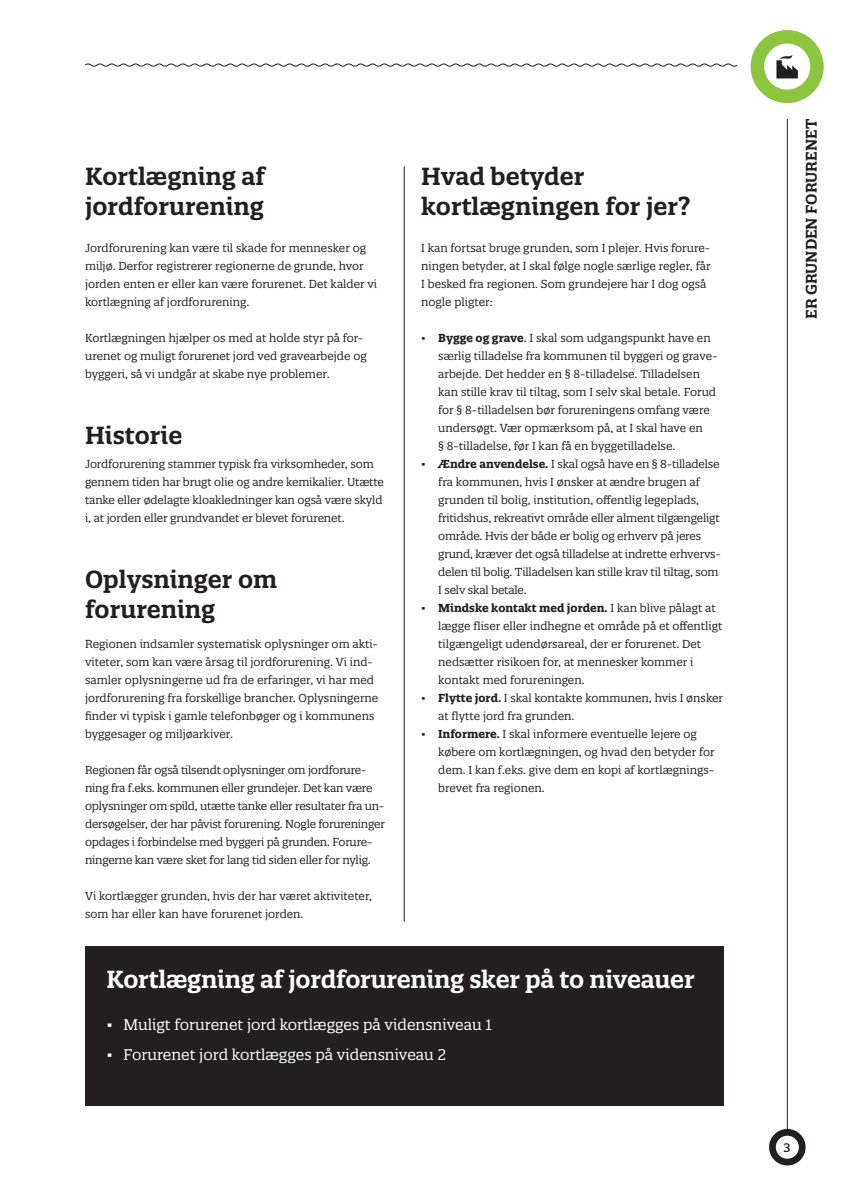
<style>
.page{position:relative;width:851px;height:1191px;background:#fff}
.page>*{position:absolute;margin:0;border:0;box-sizing:border-box;transform-origin:0 0}
.Brødtekst{font:600 24px/30px "Quatro Slab";color:#231f20}
.Brødtekst-2{font:600 24px "Quatro Slab";letter-spacing:-.01em;color:#fff}
.Brødtekst-3{font:15px "Quatro Slab";color:#fff}
.t1{font:600 15px "Quatro Slab";color:#231f20}
.t2{font:500 12px "Quatro Slab";color:#231f20}
.Brødtekst-4{font:11.25px/18px "Quatro Slab";color:#231f20}
.Brødtekst-5{font:11.25px/18px "Quatro Slab";letter-spacing:-.02em;color:#231f20}
.s1{font-weight:700}
</style>
<div class="page">
<svg style="left:84px;top:63px;width:654px;height:4px"></svg>
<hr style="left:787px;top:119px;width:1px;height:1010px;background:#231f20">
<div style="left:769px;top:1129px;width:36px;height:36px;border:7px solid #231f20;border-radius:50%"></div>
<svg style="left:757px;top:37px;width:59px;height:59px"></svg>
<svg style="left:776px;top:55px;width:21px;height:23px"></svg>
<div style="left:750px;top:30px;width:73px;height:73px;border:14px solid #8bc63e;border-radius:50%"></div>
<div style="left:85px;top:946px;width:638px;height:160px;background:#231f20"></div>
<hr style="left:404px;top:166px;width:1px;height:755px;background:#231f20">
<p class="Brødtekst" style="left:85px;top:161px;width:181px">Kortlægning af jordforurening</p>
<p class="Brødtekst-4" style="left:85px;top:239px;width:293px">Jordforurening kan være til skade for mennesker og miljø. Derfor registrerer regionerne de grunde, hvor jorden enten er eller kan være forurenet. Det kalder vi kortlægning af jordforurening.</p>
<p class="Brødtekst-4" style="left:85px;top:329px;width:283px">Kortlægningen hjælper os med at holde styr på for&shy;urenet og muligt forurenet jord ved gravearbejde og byggeri, så vi undgår at skabe nye problemer.</p>
<p class="Brødtekst" style="left:85px;top:420px;width:99px">Historie</p>
<p class="Brødtekst-4" style="left:85px;top:455px;width:300px">Jordforurening stammer typisk fra virksomheder, som gennem tiden har brugt olie og andre kemikalier. Utætte tanke eller ødelagte kloakledninger kan også være skyld i, at jorden eller grundvandet er blevet forurenet.</p>
<p class="Brødtekst" style="left:85px;top:564px;width:193px">Oplysninger om</p>
<p class="Brødtekst" style="left:85px;top:594px;width:132px">forurening</p>
<p class="Brødtekst-4" style="left:85px;top:635px;width:295px">Regionen indsamler systematisk oplysninger om akti&shy;viteter, som kan være årsag til jordforurening. Vi ind&shy;samler oplysningerne ud fra de erfaringer, vi har med jordforurening fra forskellige brancher. Oplysningerne finder vi typisk i gamle telefonbøger og i kommunens byggesager og miljøarkiver.</p>
<p class="Brødtekst-5" style="left:85px;top:761px;width:301px">Regionen får også tilsendt oplysninger om jordforure&shy;ning fra f.eks. kommunen eller grundejer. Det kan være oplysninger om spild, utætte tanke eller resultater fra un&shy;dersøgelser, der har påvist forurening. Nogle forureninger opdages i forbindelse med byggeri på grunden. Forure&shy;ningerne kan være sket for lang tid siden eller for nylig.</p>
<p class="Brødtekst-4" style="left:85px;top:887px;width:288px">Vi kortlægger grunden, hvis der har været aktiviteter, som har eller kan have forurenet jorden.</p>
<p class="Brødtekst" style="left:421px;top:161px;width:271px">Hvad betyder kortlægningen for jer?</p>
<p class="Brødtekst-4" style="left:421px;top:239px;width:291px">I kan fortsat bruge grunden, som I plejer. Hvis forure&shy;ningen betyder, at I skal følge nogle særlige regler, får I besked fra regionen. Som grundejere har I dog også nogle pligter:</p>
<p class="Brødtekst-4" style="left:438px;top:329px;width:281px;text-indent:-17px"><span class="s1">• Bygge og grave</span>. I skal som udgangspunkt have en særlig tilladelse fra kommunen til byggeri og grave&shy;arbejde. Det hedder en § 8-tilladelse. Tilladelsen kan stille krav til tiltag, som I selv skal betale. Forud for § 8-tilladelsen bør forureningens omfang være undersøgt. Vær opmærksom på, at I skal have en<br>§ 8-tilladelse, før I kan få en byggetilladelse.</p>
<p class="Brødtekst-4" style="left:438px;top:455px;width:284px;text-indent:-17px"><span class="s1">• Ændre anvendelse.</span> I skal også have en § 8-tilladelse fra kommunen, hvis I ønsker at ændre brugen af grunden til bolig, institution, offentlig legeplads, fritidshus, rekreativt område eller alment tilgængeligt område. Hvis der både er bolig og erhverv på jeres grund, kræver det også tilladelse at indrette erhvervs&shy;delen til bolig. Tilladelsen kan stille krav til tiltag, som I selv skal betale.</p>
<p class="Brødtekst-4" style="left:438px;top:599px;width:285px;text-indent:-17px"><span class="s1">• Mindske kontakt med jorden.</span> I kan blive pålagt at lægge fliser eller indhegne et område på et offentligt tilgængeligt udendørsareal, der er forurenet. Det nedsætter risikoen for, at mennesker kommer i kontakt med forureningen.</p>
<p class="Brødtekst-4" style="left:438px;top:689px;width:286px;text-indent:-17px"><span class="s1">• Flytte jord.</span> I skal kontakte kommunen, hvis I ønsker at flytte jord fra grunden.</p>
<p class="Brødtekst-4" style="left:438px;top:725px;width:278px;text-indent:-17px"><span class="s1">• Informere.</span> I skal informere eventuelle lejere og købere om kortlægningen, og hvad den betyder for dem. I kan f.eks. give dem en kopi af kortlægnings&shy;brevet fra regionen.</p>
<p class="Brødtekst-2" style="left:106px;top:964px;width:589px">Kortlægning af jordforurening sker på to niveauer</p>
<p class="Brødtekst-3" style="left:106px;top:1015px;width:387px">• Muligt forurenet jord kortlægges på vidensniveau 1</p>
<p class="Brødtekst-3" style="left:106px;top:1045px;width:341px">• Forurenet jord kortlægges på vidensniveau 2</p>
<h2 class="t1" style="left:801px;top:319px;width:201px;rotate:-90deg">ER GRUNDEN FORURENET</h2>
<p class="t2" style="left:783px;top:1139px;width:8px">3</p>
</div>
